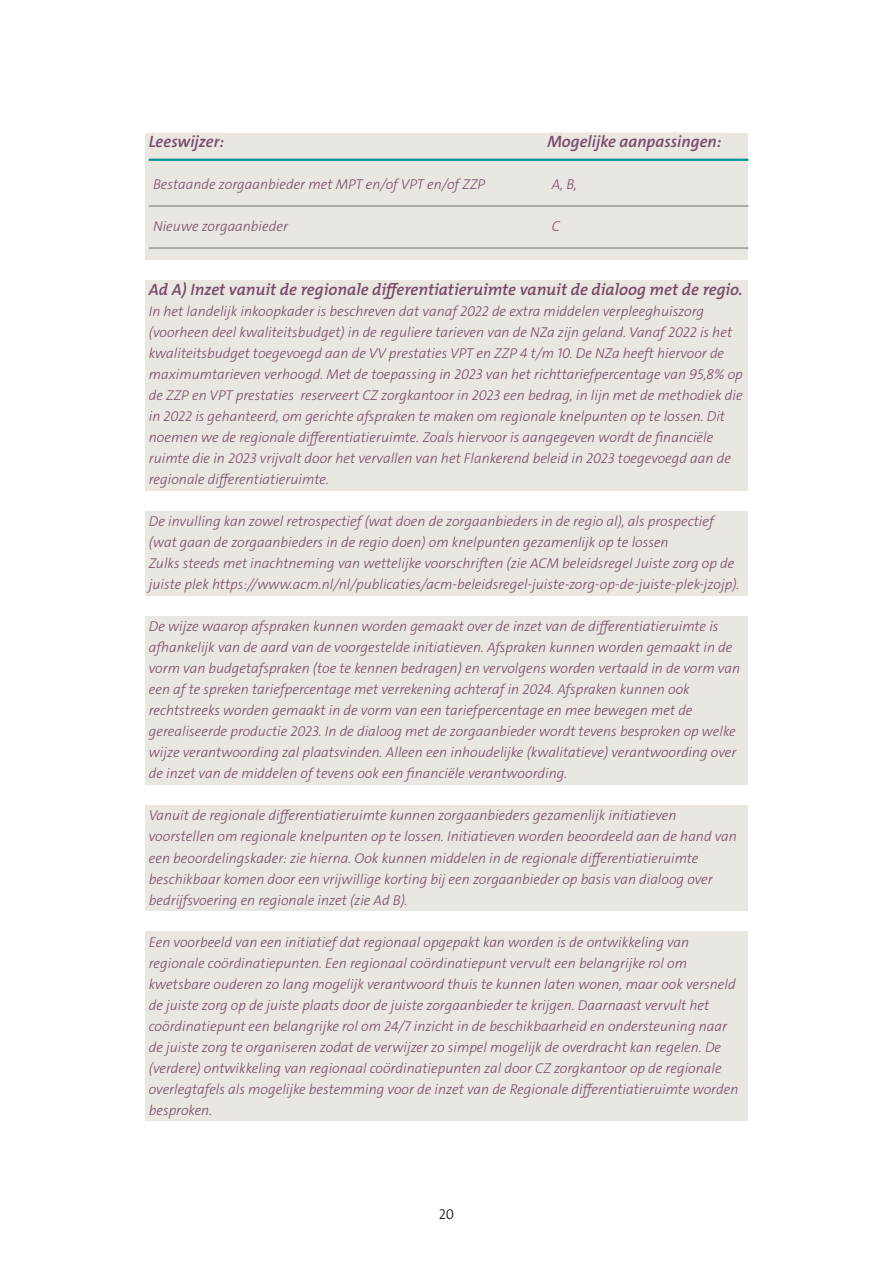
<style>
.page{position:relative;width:893px;height:1263px;background:#fff}
.page>*{position:absolute;margin:0;border:0;box-sizing:border-box;transform-origin:0 0}
.t1{font:italic 600 16.5px "The Mix Os F";color:#79496a}
.t2{font:italic 600 16.5px "The Sans C4 s";color:#79496a}
.t3{font:italic 300 14.25px/21px "The Sans C4 s";color:#79496a}
.t4{font:300 14.25px "The Sans C4 s";color:#000}
</style>
<div class="page">
<div style="left:145px;top:134px;width:301px;height:21px;background:#eae7e2"></div>
<div style="left:145px;top:155px;width:301px;height:21px;background:#eae7e2"></div>
<div style="left:145px;top:176px;width:301px;height:21px;background:#eae7e2"></div>
<div style="left:145px;top:197px;width:301px;height:21px;background:#eae7e2"></div>
<div style="left:145px;top:218px;width:301px;height:21px;background:#eae7e2"></div>
<div style="left:145px;top:239px;width:301px;height:21px;background:#eae7e2"></div>
<div style="left:145px;top:281px;width:301px;height:21px;background:#eae7e2"></div>
<div style="left:145px;top:470px;width:301px;height:21px;background:#eae7e2"></div>
<div style="left:145px;top:890px;width:301px;height:21px;background:#eae7e2"></div>
<div style="left:145px;top:1100px;width:301px;height:21px;background:#eae7e2"></div>
<div style="left:446px;top:134px;width:302px;height:21px;background:#eae7e2"></div>
<div style="left:446px;top:155px;width:302px;height:21px;background:#eae7e2"></div>
<div style="left:446px;top:176px;width:302px;height:21px;background:#eae7e2"></div>
<div style="left:446px;top:197px;width:302px;height:21px;background:#eae7e2"></div>
<div style="left:446px;top:218px;width:302px;height:21px;background:#eae7e2"></div>
<div style="left:446px;top:239px;width:302px;height:21px;background:#eae7e2"></div>
<div style="left:446px;top:281px;width:302px;height:21px;background:#eae7e2"></div>
<div style="left:446px;top:302px;width:302px;height:21px;background:#eae7e2"></div>
<div style="left:446px;top:323px;width:302px;height:21px;background:#eae7e2"></div>
<div style="left:446px;top:344px;width:302px;height:21px;background:#eae7e2"></div>
<div style="left:446px;top:407px;width:302px;height:21px;background:#eae7e2"></div>
<div style="left:446px;top:428px;width:302px;height:21px;background:#eae7e2"></div>
<div style="left:446px;top:449px;width:302px;height:21px;background:#eae7e2"></div>
<div style="left:446px;top:470px;width:302px;height:21px;background:#eae7e2"></div>
<div style="left:446px;top:512px;width:302px;height:21px;background:#eae7e2"></div>
<div style="left:446px;top:533px;width:302px;height:21px;background:#eae7e2"></div>
<div style="left:446px;top:554px;width:302px;height:21px;background:#eae7e2"></div>
<div style="left:446px;top:575px;width:302px;height:21px;background:#eae7e2"></div>
<div style="left:446px;top:617px;width:302px;height:21px;background:#eae7e2"></div>
<div style="left:446px;top:638px;width:302px;height:21px;background:#eae7e2"></div>
<div style="left:446px;top:680px;width:302px;height:21px;background:#eae7e2"></div>
<div style="left:446px;top:701px;width:302px;height:21px;background:#eae7e2"></div>
<div style="left:446px;top:722px;width:302px;height:21px;background:#eae7e2"></div>
<div style="left:446px;top:743px;width:302px;height:21px;background:#eae7e2"></div>
<div style="left:446px;top:764px;width:302px;height:21px;background:#eae7e2"></div>
<div style="left:446px;top:806px;width:302px;height:21px;background:#eae7e2"></div>
<div style="left:446px;top:827px;width:302px;height:21px;background:#eae7e2"></div>
<div style="left:446px;top:848px;width:302px;height:21px;background:#eae7e2"></div>
<div style="left:446px;top:869px;width:302px;height:21px;background:#eae7e2"></div>
<div style="left:446px;top:890px;width:302px;height:21px;background:#eae7e2"></div>
<div style="left:446px;top:932px;width:302px;height:21px;background:#eae7e2"></div>
<div style="left:446px;top:953px;width:302px;height:21px;background:#eae7e2"></div>
<div style="left:446px;top:974px;width:302px;height:21px;background:#eae7e2"></div>
<div style="left:446px;top:995px;width:302px;height:21px;background:#eae7e2"></div>
<div style="left:446px;top:1016px;width:302px;height:21px;background:#eae7e2"></div>
<div style="left:446px;top:1037px;width:302px;height:21px;background:#eae7e2"></div>
<div style="left:446px;top:1058px;width:302px;height:21px;background:#eae7e2"></div>
<div style="left:446px;top:1100px;width:302px;height:21px;background:#eae7e2"></div>
<div style="left:149px;top:302px;width:558px;height:21px;background:#eae7e2"></div>
<div style="left:149px;top:323px;width:586px;height:21px;background:#eae7e2"></div>
<div style="left:149px;top:344px;width:578px;height:21px;background:#eae7e2"></div>
<div style="left:149px;top:365px;width:597px;height:21px;background:#eae7e2"></div>
<div style="left:149px;top:386px;width:597px;height:21px;background:#eae7e2"></div>
<div style="left:149px;top:407px;width:579px;height:21px;background:#eae7e2"></div>
<div style="left:149px;top:428px;width:567px;height:21px;background:#eae7e2"></div>
<div style="left:149px;top:449px;width:585px;height:21px;background:#eae7e2"></div>
<div style="left:149px;top:512px;width:568px;height:21px;background:#eae7e2"></div>
<div style="left:149px;top:533px;width:520px;height:21px;background:#eae7e2"></div>
<div style="left:149px;top:554px;width:588px;height:21px;background:#eae7e2"></div>
<div style="left:149px;top:575px;width:590px;height:21px;background:#eae7e2"></div>
<div style="left:149px;top:617px;width:573px;height:21px;background:#eae7e2"></div>
<div style="left:149px;top:638px;width:586px;height:21px;background:#eae7e2"></div>
<div style="left:149px;top:659px;width:594px;height:21px;background:#eae7e2"></div>
<div style="left:149px;top:680px;width:544px;height:21px;background:#eae7e2"></div>
<div style="left:149px;top:701px;width:547px;height:21px;background:#eae7e2"></div>
<div style="left:149px;top:722px;width:590px;height:21px;background:#eae7e2"></div>
<div style="left:149px;top:743px;width:590px;height:21px;background:#eae7e2"></div>
<div style="left:149px;top:764px;width:418px;height:21px;background:#eae7e2"></div>
<div style="left:149px;top:806px;width:531px;height:21px;background:#eae7e2"></div>
<div style="left:149px;top:827px;width:591px;height:21px;background:#eae7e2"></div>
<div style="left:149px;top:848px;width:553px;height:21px;background:#eae7e2"></div>
<div style="left:149px;top:869px;width:567px;height:21px;background:#eae7e2"></div>
<div style="left:149px;top:932px;width:543px;height:21px;background:#eae7e2"></div>
<div style="left:149px;top:953px;width:541px;height:21px;background:#eae7e2"></div>
<div style="left:149px;top:974px;width:590px;height:21px;background:#eae7e2"></div>
<div style="left:149px;top:995px;width:563px;height:21px;background:#eae7e2"></div>
<div style="left:149px;top:1016px;width:581px;height:21px;background:#eae7e2"></div>
<div style="left:149px;top:1037px;width:575px;height:21px;background:#eae7e2"></div>
<div style="left:149px;top:1058px;width:576px;height:21px;background:#eae7e2"></div>
<div style="left:149px;top:1079px;width:593px;height:21px;background:#eae7e2"></div>
<hr style="left:149px;top:206px;width:390px;height:1px;background:#726f6a">
<hr style="left:539px;top:206px;width:209px;height:1px;background:#726f6a">
<hr style="left:149px;top:248px;width:390px;height:1px;background:#726f6a">
<hr style="left:539px;top:248px;width:209px;height:1px;background:#726f6a">
<hr style="left:149px;top:159px;width:390px;height:2px;background:#00928f">
<hr style="left:539px;top:159px;width:209px;height:2px;background:#00928f">
<div style="left:149px;top:132px;width:75px;height:21px;background:#eae7e2"></div>
<div style="left:547px;top:132px;width:175px;height:21px;background:#eae7e2"></div>
<p class="t2" style="left:149px;top:131px;width:77px">Leeswijzer:</p>
<p class="t2" style="left:547px;top:131px;width:176px">Mogelijke aanpassingen:</p>
<p class="t3" style="left:153px;top:174px;width:334px">Bestaande zorgaanbieder met MPT en/of VPT en/of ZZP</p>
<p class="t3" style="left:552px;top:174px;width:27px">A, B,</p>
<p class="t3" style="left:153px;top:216px;width:136px">Nieuwe zorgaanbieder</p>
<p class="t3" style="left:552px;top:216px;width:10px">C</p>
<p class="t1" style="left:149px;top:279px;width:595px">Ad A) Inzet vanuit de regionale differentiatieruimte vanuit de dialoog met de regio.</p>
<p class="t3" style="left:149px;top:301px;width:596px">In het landelijk inkoopkader is beschreven dat vanaf 2022 de extra middelen verpleeghuiszorg (voorheen deel kwaliteitsbudget) in de reguliere tarieven van de NZa zijn geland. Vanaf 2022 is het kwaliteitsbudget toegevoegd aan de VV prestaties VPT en ZZP 4 t/m 10. De NZa heeft hiervoor de maximumtarieven verhoogd. Met de toepassing in 2023 van het richttariefpercentage van 95,8% op de ZZP en VPT prestaties reserveert CZ zorgkantoor in 2023 een bedrag, in lijn met de methodiek die in 2022 is gehanteerd, om gerichte afspraken te maken om regionale knelpunten op te lossen. Dit noemen we de regionale differentiatieruimte. Zoals hiervoor is aangegeven wordt de financiële ruimte die in 2023 vrijvalt door het vervallen van het Flankerend beleid in 2023 toegevoegd aan de regionale differentiatieruimte.</p>
<p class="t3" style="left:149px;top:511px;width:592px">De invulling kan zowel retrospectief (wat doen de zorgaanbieders in de regio al), als prospectief (wat gaan de zorgaanbieders in de regio doen) om knelpunten gezamenlijk op te lossen<br>Zulks steeds met inachtneming van wettelijke voorschriften (zie ACM beleidsregel Juiste zorg op de juiste plek https://www.acm.nl/nl/publicaties/acm-beleidsregel-juiste-zorg-op-de-juiste-plek-jzojp).</p>
<p class="t3" style="left:149px;top:616px;width:593px">De wijze waarop afspraken kunnen worden gemaakt over de inzet van de differentiatieruimte is afhankelijk van de aard van de voorgestelde initiatieven. Afspraken kunnen worden gemaakt in de vorm van budgetafspraken (toe te kennen bedragen) en vervolgens worden vertaald in de vorm van een af te spreken tariefpercentage met verrekening achteraf in 2024. Afspraken kunnen ook rechtstreeks worden gemaakt in de vorm van een tariefpercentage en mee bewegen met de gerealiseerde productie 2023. In de dialoog met de zorgaanbieder wordt tevens besproken op welke wijze verantwoording zal plaatsvinden. Alleen een inhoudelijke (kwalitatieve) verantwoording over de inzet van de middelen of tevens ook een financiële verantwoording.</p>
<p class="t3" style="left:149px;top:805px;width:590px">Vanuit de regionale differentiatieruimte kunnen zorgaanbieders gezamenlijk initiatieven voorstellen om regionale knelpunten op te lossen. Initiatieven worden beoordeeld aan de hand van een beoordelingskader: zie hierna. Ook kunnen middelen in de regionale differentiatieruimte beschikbaar komen door een vrijwillige korting bij een zorgaanbieder op basis van dialoog over bedrijfsvoering en regionale inzet (zie Ad B).</p>
<p class="t3" style="left:149px;top:931px;width:591px">Een voorbeeld van een initiatief dat regionaal opgepakt kan worden is de ontwikkeling van regionale coördinatiepunten. Een regionaal coördinatiepunt vervult een belangrijke rol om kwetsbare ouderen zo lang mogelijk verantwoord thuis te kunnen laten wonen, maar ook versneld de juiste zorg op de juiste plaats door de juiste zorgaanbieder te krijgen. Daarnaast vervult het coördinatiepunt een belangrijke rol om 24/7 inzicht in de beschikbaarheid en ondersteuning naar de juiste zorg te organiseren zodat de verwijzer zo simpel mogelijk de overdracht kan regelen. De (verdere) ontwikkeling van regionaal coördinatiepunten zal door CZ zorgkantoor op de regionale overlegtafels als mogelijke bestemming voor de inzet van de Regionale differentiatieruimte worden besproken.</p>
<p class="t4" style="left:439px;top:1205px;width:17px">20</p>
</div>
